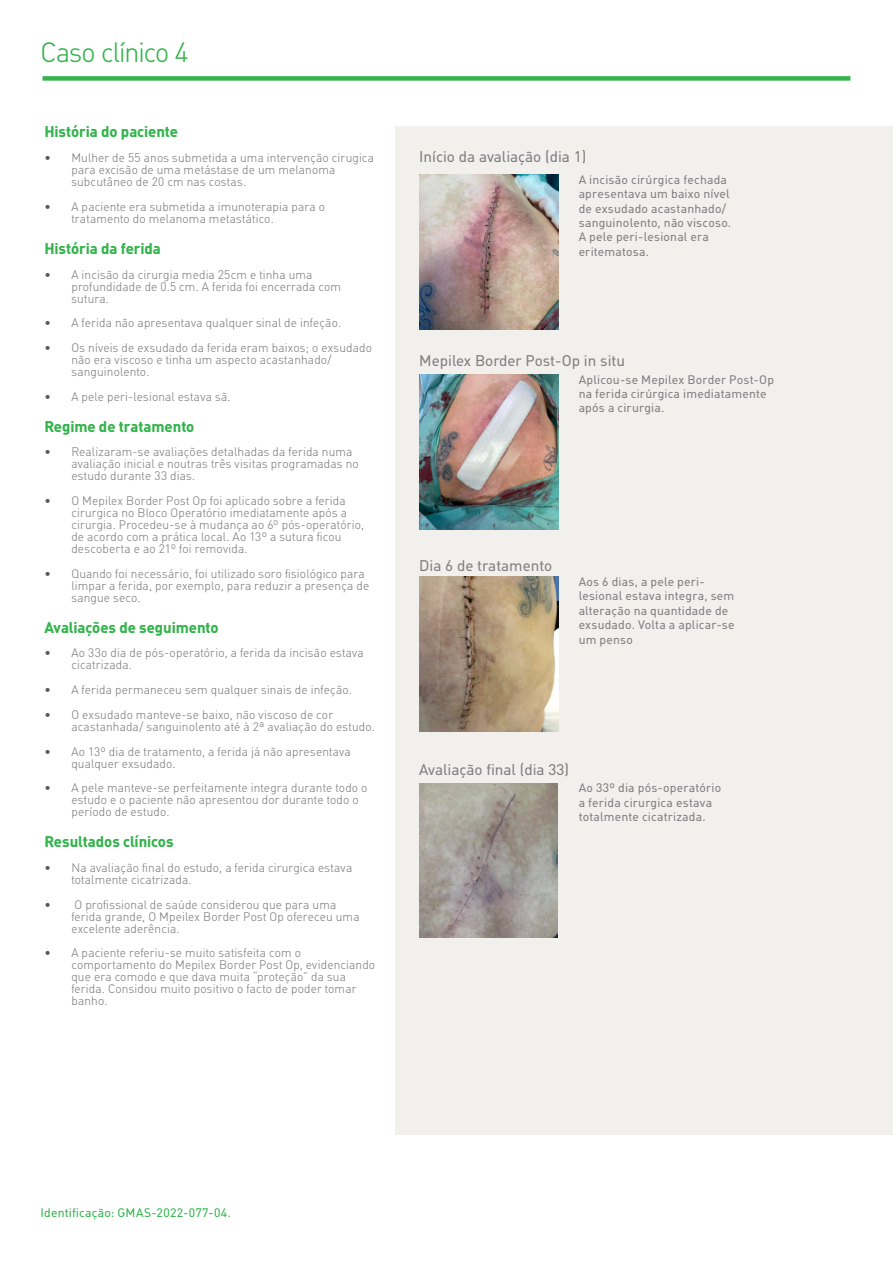
<style>
.page{position:relative;width:893px;height:1263px;background:#fff}
.page>*{position:absolute;margin:0;border:0;box-sizing:border-box;transform-origin:0 0}
.t1{font:300 27px "MHC Din";letter-spacing:-.035em;color:#34b44d}
.Body_copy_bullets{font:700 15px "MHC Din";letter-spacing:-.005em;color:#34b44d}
.t2{font:15px "MHC Din";color:#808083}
.t3{font:300 12px/12px "MHC Din";letter-spacing:.015em;color:#808083}
.Body_copy_bullets-2{font:12px/14.4px "MHC Din";letter-spacing:.015em;color:#808083}
.Department_hospital{font:12px "MHC Din";letter-spacing:.025em;color:#34b44d}
.s1{color:#57585a}
</style>
<div class="page">
<div style="left:395px;top:126px;width:498px;height:1008px;background:#f1f0ed"></div>
<div style="left:43px;top:76px;width:807px;height:5px;background:#34b44d"></div>
<img style="left:419px;top:174px;width:139px;height:155px">
<img style="left:419px;top:374px;width:139px;height:155px">
<img style="left:419px;top:577px;width:139px;height:154px">
<img style="left:419px;top:783px;width:139px;height:155px">
<p class="t1" style="left:41px;top:36px;width:149px">Caso clínico 4</p>
<p class="Body_copy_bullets" style="left:44px;top:123px;width:135px">História do paciente</p>
<p class="t3" style="left:71px;top:152px;width:304px;text-indent:-27px"><span class="s1">•</span> Mulher de 55 anos submetida a uma intervenção cirugica para excisão de uma metástase de um melanoma subcutâneo de 20 cm nas costas.</p>
<p class="t3" style="left:71px;top:200px;width:255px;text-indent:-27px"><span class="s1">•</span> A paciente era submetida a imunoterapia para o tratamento do melanoma metastático.</p>
<p class="Body_copy_bullets" style="left:44px;top:239px;width:118px">História da ferida</p>
<p class="t3" style="left:71px;top:268px;width:271px;text-indent:-27px"><span class="s1">•</span> A incisão da cirurgia media 25cm e tinha uma profundidade de 0.5 cm. A ferida foi encerrada com sutura.</p>
<p class="t3" style="left:44px;top:317px;width:298px"><span class="s1">•</span> A ferida não apresentava qualquer sinal de infeção.</p>
<p class="t3" style="left:71px;top:341px;width:302px;text-indent:-27px"><span class="s1">•</span> Os níveis de exsudado da ferida eram baixos; o exsudado não era viscoso e tinha um aspecto acastanhado/ sanguinolento.</p>
<p class="t3" style="left:44px;top:390px;width:188px"><span class="s1">•</span> A pele peri-lesional estava sã.</p>
<p class="Body_copy_bullets" style="left:44px;top:417px;width:152px">Regime de tratamento</p>
<p class="t3" style="left:71px;top:446px;width:289px;text-indent:-27px"><span class="s1">•</span> Realizaram-se avaliações detalhadas da ferida numa avaliação inicial e noutras três visitas programadas no estudo durante 33 dias.</p>
<p class="t3" style="left:71px;top:494px;width:294px;text-indent:-27px"><span class="s1">•</span> O Mepilex Border Post Op foi aplicado sobre a ferida cirurgica no Bloco Operatório imediatamente após a cirurgia. Procedeu-se à mudança ao 6º pós-operatório, de acordo com a prática local. Ao 13º a sutura ficou descoberta e ao 21º foi removida.</p>
<p class="t3" style="left:71px;top:567px;width:299px;text-indent:-27px"><span class="s1">•</span> Quando foi necessário, foi utilizado soro fisiológico para limpar a ferida, por exemplo, para reduzir a presença de sangue seco.</p>
<p class="Body_copy_bullets" style="left:44px;top:618px;width:176px">Avaliações de seguimento</p>
<p class="t3" style="left:71px;top:647px;width:294px;text-indent:-27px"><span class="s1">•</span> Ao 33o dia de pós-operatório, a ferida da incisão estava cicatrizada.</p>
<p class="t3" style="left:44px;top:684px;width:309px"><span class="s1">•</span> A ferida permaneceu sem qualquer sinais de infeção.</p>
<p class="t3" style="left:71px;top:708px;width:305px;text-indent:-27px"><span class="s1">•</span> O exsudado manteve-se baixo, não viscoso de cor acastanhada/ sanguinolento até à 2ª avaliação do estudo.</p>
<p class="t3" style="left:71px;top:745px;width:281px;text-indent:-27px"><span class="s1">•</span> Ao 13º dia de tratamento, a ferida já não apresentava qualquer exsudado.</p>
<p class="t3" style="left:71px;top:782px;width:298px;text-indent:-27px"><span class="s1">•</span> A pele manteve-se perfeitamente integra durante todo o estudo e o paciente não apresentou dor durante todo o período de estudo.</p>
<p class="Body_copy_bullets" style="left:44px;top:832px;width:131px">Resultados clínicos</p>
<p class="t3" style="left:71px;top:861px;width:282px;text-indent:-27px"><span class="s1">•</span> Na avaliação final do estudo, a ferida cirurgica estava totalmente cicatrizada.</p>
<p class="t3" style="left:71px;top:898px;width:290px;text-indent:-27px"><span class="s1">•</span> O profissional de saúde considerou que para uma ferida grande, O Mpeilex Border Post Op ofereceu uma excelente aderência.</p>
<p class="t3" style="left:71px;top:947px;width:305px;text-indent:-27px"><span class="s1">•</span> A paciente referiu-se muito satisfeita com o comportamento do Mepilex Border Post Op, evidenciando que era comodo e que dava muita “proteção” da sua ferida. Considou muito positivo o facto de poder tomar banho.</p>
<p class="t2" style="left:419px;top:147px;width:169px">Início da avaliação (dia 1)</p>
<p class="Body_copy_bullets-2" style="left:579px;top:172px;width:154px">A incisão cirúrgica fechada apresentava um baixo nível de exsudado acastanhado/ sanguinolento, não viscoso.<br>A pele peri-lesional era eritematosa.</p>
<p class="t2" style="left:419px;top:351px;width:207px">Mepilex Border Post-Op in situ</p>
<p class="Body_copy_bullets-2" style="left:579px;top:372px;width:197px">Aplicou-se Mepilex Border Post-Op na ferida cirúrgica imediatamente após a cirurgia.</p>
<p class="t2" style="left:419px;top:556px;width:135px">Dia 6 de tratamento</p>
<p class="Body_copy_bullets-2" style="left:579px;top:574px;width:157px">Aos 6 dias, a pele peri&shy;lesional estava integra, sem alteração na quantidade de exsudado. Volta a aplicar-se um penso</p>
<p class="t2" style="left:419px;top:760px;width:151px">Avaliação final (dia 33)</p>
<p class="Body_copy_bullets-2" style="left:579px;top:780px;width:144px">Ao 33º dia pós-operatório a ferida cirurgica estava totalmente cicatrizada.</p>
<p class="Department_hospital" style="left:41px;top:1205px;width:192px">Identificação: GMAS-2022-077-04.</p>
</div>
